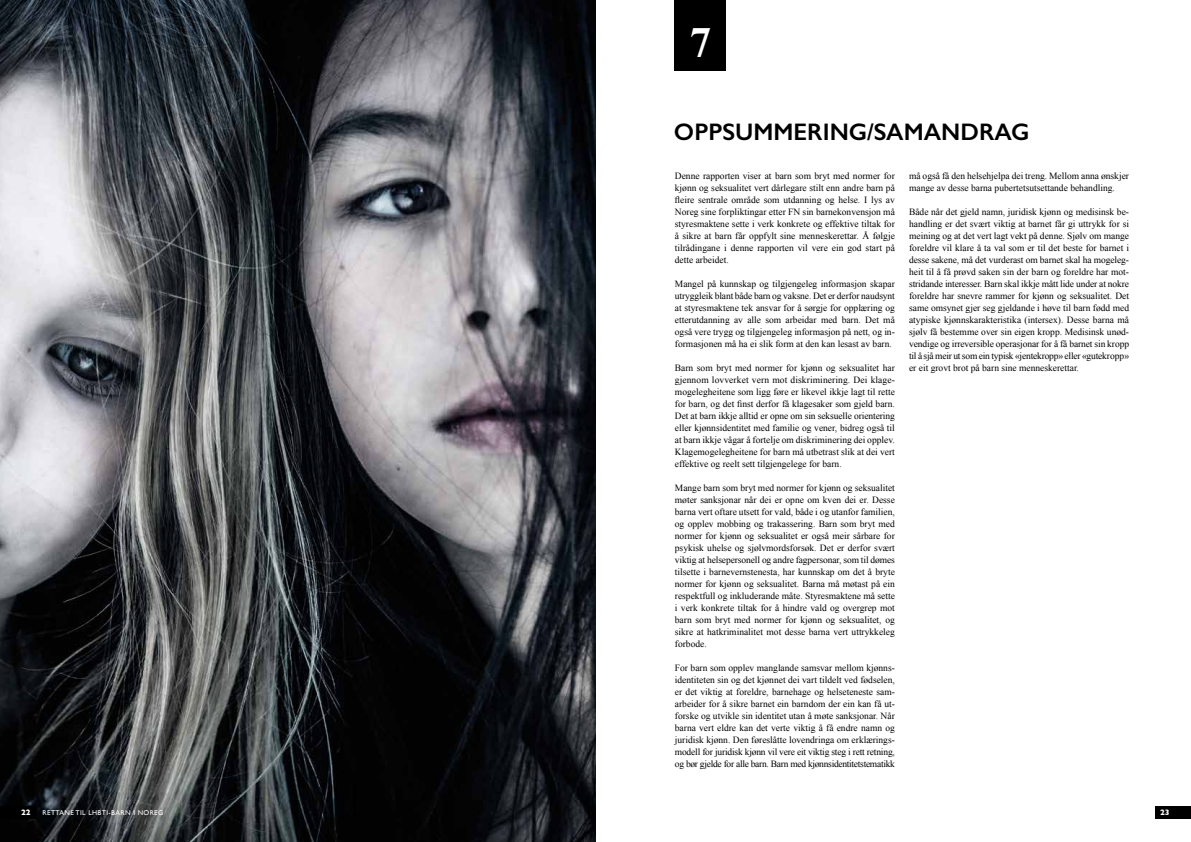
<style>
.page{position:relative;width:1191px;height:842px;background:#fff}
.page>*{position:absolute;margin:0;border:0;box-sizing:border-box;transform-origin:0 0}
.t1{font:700 43px "Times New Roman";color:#fff}
.t2{font:600 24px "Gill Sans";color:#000}
.t3{font:9.5px/12px "Times New Roman";color:#000;text-align:justify}
.t4{font:700 8px "Gill Sans";color:#fff}
.t5{font:7px "Gill Sans";letter-spacing:.05em;color:#fff}
</style>
<div class="page">
<img style="left:0;top:0;width:595px;height:842px">
<div style="left:0;top:806px;width:36px;height:13px;background:#000"></div>
<div style="left:1155px;top:806px;width:36px;height:13px;background:#000"></div>
<div style="left:675px;top:0;width:51px;height:71px;background:#000"></div>
<h1 class="t1" style="left:689px;top:13px;width:23px">7</h1>
<h2 class="t2" style="left:674px;top:117px;width:357px">OPPSUMMERING/SAMANDRAG</h2>
<p class="t3" style="left:675px;top:170px;width:221px">Denne rapporten viser at barn som bryt med normer for kjønn og seksualitet vert dårlegare stilt enn andre barn på fleire sentrale område som utdanning og helse. I lys av Noreg sine forpliktingar etter FN sin barnekonvensjon må styresmaktene sette i verk konkrete og effektive tiltak for å sikre at barn får oppfylt sine menneskerettar. Å følgje tilrådingane i denne rapporten vil vere ein god start på dette arbeidet.</p>
<p class="t3" style="left:675px;top:278px;width:221px">Mangel på kunnskap og tilgjengeleg informasjon skapar utryggleik blant både barn og vaksne. Det er derfor naudsynt at styresmaktene tek ansvar for å sørgje for opplæring og etterutdanning av alle som arbeidar med barn. Det må også vere trygg og tilgjengeleg informasjon på nett, og in&shy;formasjonen må ha ei slik form at den kan lesast av barn.</p>
<p class="t3" style="left:675px;top:362px;width:221px">Barn som bryt med normer for kjønn og seksualitet har gjennom lovverket vern mot diskriminering. Dei klage&shy;mogelegheitene som ligg føre er likevel ikkje lagt til rette for barn, og det finst derfor få klagesaker som gjeld barn.<br>Det at barn ikkje alltid er opne om sin seksuelle orientering eller kjønnsidentitet med familie og vener, bidreg også til at barn ikkje vågar å fortelje om diskriminering dei opplev.<br>Klagemogelegheitene for barn må utbetrast slik at dei vert effektive og reelt sett tilgjengelege for barn.</p>
<p class="t3" style="left:675px;top:481px;width:221px">Mange barn som bryt med normer for kjønn og seksualitet møter sanksjonar når dei er opne om kven dei er. Desse barna vert oftare utsett for vald, både i og utanfor familien, og opplev mobbing og trakassering. Barn som bryt med normer for kjønn og seksualitet er også meir sårbare for psykisk uhelse og sjølvmordsforsøk. Det er derfor svært viktig at helsepersonell og andre fagpersonar, som til dømes tilsette i barnevernstenesta, har kunnskap om det å bryte normer for kjønn og seksualitet. Barna må møtast på ein respektfull og inkluderande måte. Styresmaktene må sette i verk konkrete tiltak for å hindre vald og overgrep mot barn som bryt med normer for kjønn og seksualitet, og sikre at hatkriminalitet mot desse barna vert uttrykkeleg forbode.</p>
<p class="t3" style="left:675px;top:661px;width:221px">For barn som opplev manglande samsvar mellom kjønns&shy;identiteten sin og det kjønnet dei vart tildelt ved fødselen, er det viktig at foreldre, barnehage og helseteneste sam&shy;arbeider for å sikre barnet ein barndom der ein kan få ut&shy;forske og utvikle sin identitet utan å møte sanksjonar. Når barna vert eldre kan det verte viktig å få endre namn og juridisk kjønn. Den føreslåtte lovendringa om erklærings&shy;modell for juridisk kjønn vil vere eit viktig steg i rett retning, og bør gjelde for alle barn. Barn med kjønnsidentitetstematikk</p>
<p class="t3" style="left:909px;top:169px;width:221px">må også få den helsehjelpa dei treng. Mellom anna ønskjer mange av desse barna pubertetsutsettande behandling.</p>
<p class="t3" style="left:909px;top:205px;width:221px">Både når det gjeld namn, juridisk kjønn og medisinsk be&shy;handling er det svært viktig at barnet får gi uttrykk for si meining og at det vert lagt vekt på denne. Sjølv om mange foreldre vil klare å ta val som er til det beste for barnet i desse sakene, må det vurderast om barnet skal ha mogeleg&shy;heit til å få prøvd saken sin der barn og foreldre har mot&shy;stridande interesser. Barn skal ikkje mått lide under at nokre foreldre har snevre rammer for kjønn og seksualitet. Det same omsynet gjer seg gjeldande i høve til barn fødd med atypiske kjønnskarakteristika (intersex). Desse barna må sjølv få bestemme over sin eigen kropp. Medisinsk unød&shy;vendige og irreversible operasjonar for å få barnet sin kropp til å sjå meir ut som ein typisk «jentekropp» eller «gutekropp» er eit grovt brot på barn sine menneskerettar.</p>
<p class="t4" style="left:21px;top:806px;width:11px">22</p>
<p class="t5" style="left:43px;top:809px;width:122px">RETTANE TIL LHBTI-BARN I NOREG</p>
<p class="t4" style="left:1160px;top:806px;width:11px">23</p>
</div>
